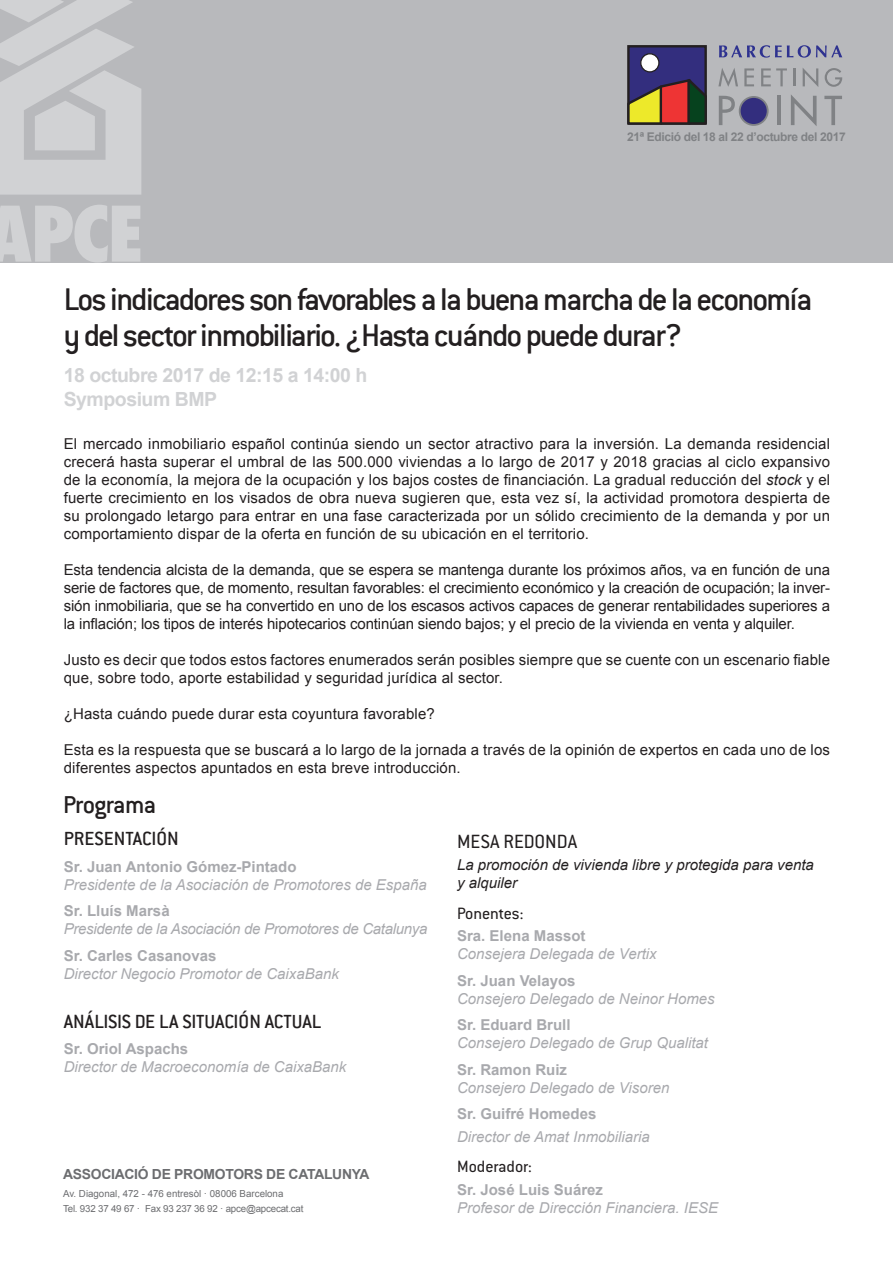
<style>
.page{position:relative;width:893px;height:1263px;background:#fff}
.page>*{position:absolute;margin:0;border:0;box-sizing:border-box;transform-origin:0 0}
.t1{font:500 34.5px/36px "Conduit ITC";letter-spacing:-.055em;color:#231f20}
.t2{font:500 27px "Conduit ITC";letter-spacing:-.035em;color:#231f20}
.t3{font:500 21px "Conduit ITC";color:#231f20}
.t4{font:21px "Conduit ITC";color:#231f20}
.t5{font:700 19.5px/24px "Arial";letter-spacing:-.025em;color:#d1d2d4}
.t6{font:18px "Conduit ITC";color:#231f20}
.t7{font:15px/18px "Arial";letter-spacing:.01em;color:#231f20;text-align:justify}
.t8{font:italic 15px "Arial";color:#a8a9ad}
.t9{font:700 15px "Arial";color:#a8a9ad}
.t10{font:italic 15px/18px "Arial";color:#231f20}
.t11{font:italic 15px "Arial";letter-spacing:-.02em;color:#a8a9ad}
.t12{font:700 13.95px "Arial";letter-spacing:-.02em;color:#6c6d70}
.t13{font:700 12px "Arial";letter-spacing:-.03em;color:#808285}
.t14{font:9.75px/15px "Arial";color:#6c6d70}
.s1{font-style:italic}
</style>
<div class="page">
<div style="left:0;top:0;width:893px;height:263px;background:#b8b9bc"></div>
<svg style="left:0;top:0;width:141px;height:263px"></svg>
<div style="left:628px;top:46px;width:78px;height:78px;background:#332e7e"></div>
<div style="left:627px;top:45px;width:80px;height:80px;border:2px solid #231f20"></div>
<svg style="left:627px;top:74px;width:80px;height:51px"></svg>
<div style="left:641px;top:54px;width:18px;height:18px;background:#fff;border-radius:50%"></div>
<div style="left:640px;top:53px;width:19px;height:20px;border:1px solid #231f20;border-radius:50%"></div>
<svg style="left:719px;top:96px;width:16px;height:29px"></svg>
<hr style="left:777px;top:96px;width:3px;height:29px;background:#808285">
<svg style="left:791px;top:95px;width:25px;height:31px"></svg>
<svg style="left:824px;top:96px;width:18px;height:29px"></svg>
<svg style="left:718px;top:68px;width:20px;height:19px"></svg>
<svg style="left:744px;top:68px;width:10px;height:18px"></svg>
<svg style="left:761px;top:68px;width:26px;height:18px"></svg>
<svg style="left:793px;top:68px;width:2px;height:18px"></svg>
<svg style="left:803px;top:68px;width:15px;height:19px"></svg>
<svg style="left:825px;top:68px;width:17px;height:19px"></svg>
<svg style="left:719px;top:45px;width:123px;height:13px"></svg>
<div style="left:740px;top:97px;width:28px;height:28px;background:#332e7e;border-radius:50%"></div>
<div style="left:739px;top:96px;width:30px;height:30px;border:2px solid #808285;border-radius:50%"></div>
<p class="t13" style="left:627px;top:129px;width:220px">21ª Edició del 18 al 22 d’octubre del 2017</p>
<h1 class="t1" style="left:64px;top:281px;width:750px">Los indicadores son favorables a la buena marcha de la economía y del sector inmobiliario. ¿Hasta cuándo puede durar?</h1>
<h3 class="t5" style="left:64px;top:363px;width:305px">18 octubre 2017 de 12:15 a 14:00 h<br>Symposium BMP</h3>
<p class="t7" style="left:64px;top:435px;width:768px">El mercado inmobiliario español continúa siendo un sector atractivo para la inversión. La demanda residencial crecerá hasta superar el umbral de las 500.000 viviendas a lo largo de 2017 y 2018 gracias al ciclo expansivo de la economía, la mejora de la ocupación y los bajos costes de financiación. La gradual reducción del <span class="s1">stock</span> y el fuerte crecimiento en los visados de obra nueva sugieren que, esta vez sí, la actividad promotora despierta de su prolongado letargo para entrar en una fase caracterizada por un sólido crecimiento de la demanda y por un comportamiento dispar de la oferta en función de su ubicación en el territorio.</p>
<p class="t7" style="left:64px;top:561px;width:768px">Esta tendencia alcista de la demanda, que se espera se mantenga durante los próximos años, va en función de una serie de factores que, de momento, resultan favorables: el crecimiento económico y la creación de ocupación; la inver&shy;sión inmobiliaria, que se ha convertido en uno de los escasos activos capaces de generar rentabilidades superiores a la inflación; los tipos de interés hipotecarios continúan siendo bajos; y el precio de la vivienda en venta y alquiler.</p>
<p class="t7" style="left:64px;top:651px;width:768px">Justo es decir que todos estos factores enumerados serán posibles siempre que se cuente con un escenario fiable que, sobre todo, aporte estabilidad y seguridad jurídica al sector.</p>
<p class="t7" style="left:64px;top:705px;width:373px">¿Hasta cuándo puede durar esta coyuntura favorable?</p>
<p class="t7" style="left:64px;top:741px;width:768px">Esta es la respuesta que se buscará a lo largo de la jornada a través de la opinión de expertos en cada uno de los diferentes aspectos apuntados en esta breve introducción.</p>
<h2 class="t2" style="left:63px;top:789px;width:95px">Programa</h2>
<h3 class="t3" style="left:64px;top:827px;width:116px">Presentación</h3>
<p class="t9" style="left:64px;top:856px;width:234px">Sr. Juan Antonio Gómez-Pintado</p>
<p class="t8" style="left:64px;top:875px;width:364px">Presidente de la Asociación de Promotores de España</p>
<p class="t9" style="left:64px;top:901px;width:107px">Sr. Lluís Marsà</p>
<p class="t11" style="left:64px;top:919px;width:365px">Presidente de la Asociación de Promotores de Catalunya</p>
<p class="t9" style="left:64px;top:945px;width:154px">Sr. Carles Casanovas</p>
<p class="t8" style="left:64px;top:964px;width:277px">Director Negocio Promotor de CaixaBank</p>
<h3 class="t3" style="left:64px;top:1009px;width:254px">Análisis de la situación actual</h3>
<p class="t9" style="left:64px;top:1039px;width:126px">Sr. Oriol Aspachs</p>
<p class="t8" style="left:64px;top:1057px;width:284px">Director de Macroeconomía de CaixaBank</p>
<p class="t12" style="left:63px;top:1165px;width:308px">ASSOCIACIÓ DE PROMOTORS DE CATALUNYA</p>
<p class="t14" style="left:63px;top:1186px;width:242px">Av. Diagonal, 472 - 476 entresòl · 08006 Barcelona<br>Tel. 932 37 49 67 · Fax 93 237 36 92 · apce@apcecat.cat</p>
<h3 class="t4" style="left:457px;top:829px;width:122px">Mesa Redonda</h3>
<p class="t10" style="left:457px;top:856px;width:358px">La promoción de vivienda libre y protegida para venta y alquiler</p>
<p class="t6" style="left:457px;top:902px;width:68px">Ponentes:</p>
<p class="t9" style="left:457px;top:926px;width:130px">Sra. Elena Massot</p>
<p class="t8" style="left:457px;top:944px;width:201px">Consejera Delegada de Vertix</p>
<p class="t9" style="left:457px;top:970px;width:120px">Sr. Juan Velayos</p>
<p class="t8" style="left:457px;top:989px;width:259px">Consejero Delegado de Neinor Homes</p>
<p class="t9" style="left:457px;top:1015px;width:115px">Sr. Eduard Brull</p>
<p class="t8" style="left:457px;top:1033px;width:252px">Consejero Delegado de Grup Qualitat</p>
<p class="t9" style="left:457px;top:1059px;width:112px">Sr. Ramon Ruiz</p>
<p class="t8" style="left:457px;top:1078px;width:214px">Consejero Delegado de Visoren</p>
<p class="t9" style="left:457px;top:1104px;width:141px">Sr. Guifré Homedes</p>
<p class="t8" style="left:457px;top:1126px;width:194px">Director de Amat Inmobiliaria</p>
<p class="t6" style="left:457px;top:1156px;width:76px">Moderador:</p>
<p class="t9" style="left:457px;top:1179px;width:147px">Sr. José Luis Suárez</p>
<p class="t8" style="left:457px;top:1198px;width:262px">Profesor de Dirección Financiera. IESE</p>
</div>
